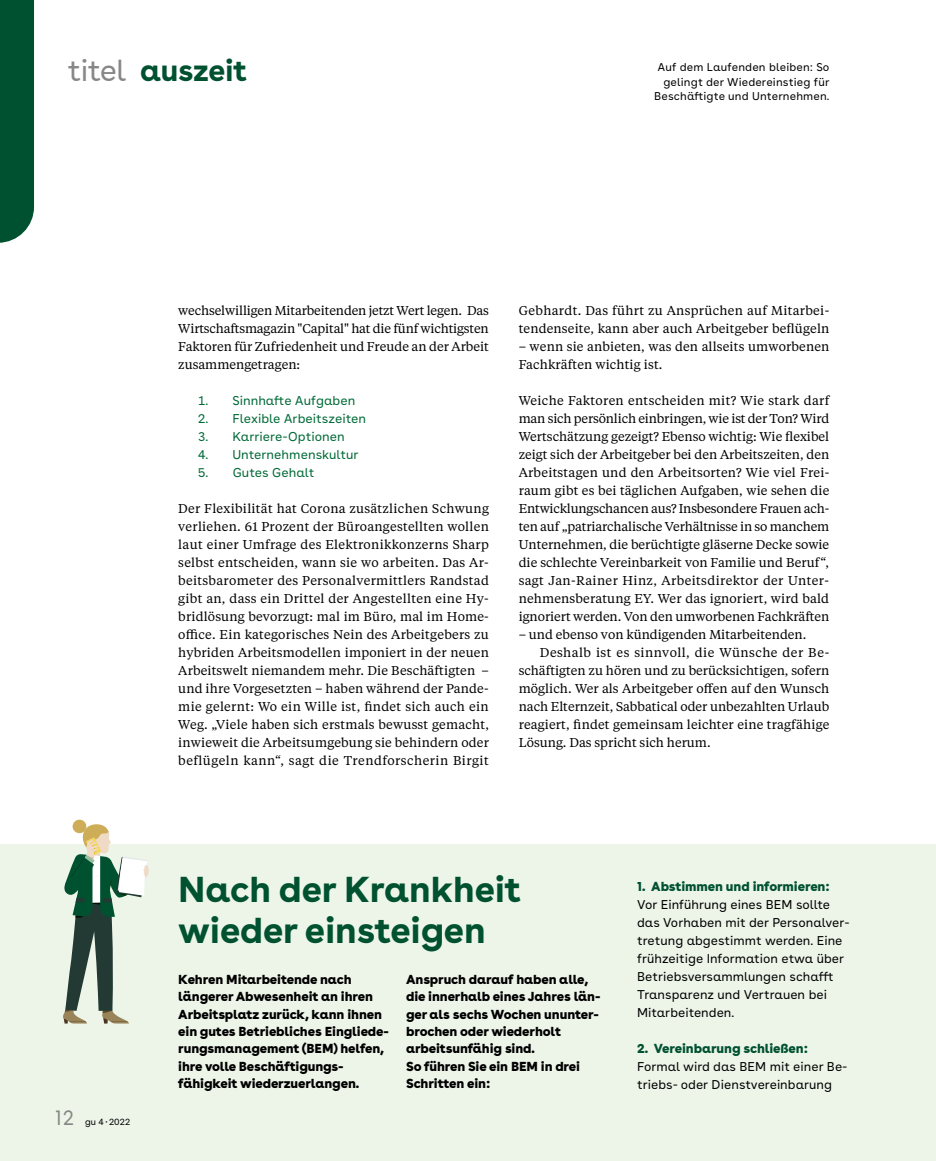
<style>
.page{position:relative;width:936px;height:1161px;background:#fff}
.page>*{position:absolute;margin:0;border:0;box-sizing:border-box;transform-origin:0 0}
.t1{font:700 36px/41.5px "AOK Buenos Aires";letter-spacing:-.005em;color:#005130}
.t2{font:700 30px "AOK Buenos Aires";letter-spacing:-.01em;color:#005130}
.t3{font:21px "AOK Buenos Aires";color:#868786;scale:.9 1}
.t4{font:900 13.05px/17.2px "Buenos Aires";letter-spacing:-.01em;color:#000}
.t5{font:900 13.05px "Buenos Aires";letter-spacing:-.01em;color:#005130}
.t6{font:12.75px/18px "Tiempos Text Regular";letter-spacing:.005em;color:#000;text-align:justify}
.t7{font:12.75px/18px "AOK Buenos Aires Text";color:#000}
.t8{font:12.75px "AOK Buenos Aires Text";color:#006a37}
.t9{font:12.75px "Tiempos Text Regular";letter-spacing:.035em;color:#000}
.t10{font:11.25px/14.2px "AOK Buenos Aires Text";letter-spacing:.01em;color:#000;text-align:right}
.t11{font:9px "AOK Buenos Aires";letter-spacing:.02em;color:#000}
.s1{font-weight:400;color:#868786}
</style>
<div class="page">
<div style="left:0;top:844px;width:935px;height:317px;background:#edf5e9"></div>
<div style="left:73px;top:820px;width:13px;height:13px;background:#cdad57;border-radius:50%"></div>
<svg style="left:63px;top:824px;width:86px;height:199px"></svg>
<div style="left:0;top:0;width:34px;height:243px;background:#005130"></div>
<h2 class="t2" style="left:68px;top:44px;width:180px"><span class="s1">titel</span> auszeit</h2>
<p class="t10" style="left:654px;top:59px;width:177px">Auf dem Laufenden bleiben: So gelingt der Wiedereinstieg für<br>Beschäftigte und Unternehmen.</p>
<p class="t6" style="left:178px;top:301px;width:312px">wechselwilligen Mitarbeitenden jetzt Wert legen. Das Wirtschaftsmagazin "Capital" hat die fünf wichtigsten Faktoren für Zufriedenheit und Freude an der Arbeit zusammengetragen:</p>
<p class="t8" style="left:198px;top:390px;width:159px">1. Sinnhafte Aufgaben</p>
<p class="t8" style="left:198px;top:408px;width:170px">2. Flexible Arbeitszeiten</p>
<p class="t8" style="left:198px;top:426px;width:148px">3. Karriere-Optionen</p>
<p class="t8" style="left:198px;top:444px;width:162px">4. Unternehmenskultur</p>
<p class="t8" style="left:198px;top:462px;width:118px">5. Gutes Gehalt</p>
<p class="t6" style="left:178px;top:499px;width:312px">Der Flexibilität hat Corona zusätzlichen Schwung verliehen. 61 Prozent der Büroangestellten wollen laut einer Umfrage des Elektronikkonzerns Sharp selbst entscheiden, wann sie wo arbeiten. Das Ar&shy;beitsbarometer des Personalvermittlers Randstad gibt an, dass ein Drittel der Angestellten eine Hy&shy;bridlösung bevorzugt: mal im Büro, mal im Home&shy;office. Ein kategorisches Nein des Arbeitgebers zu hybriden Arbeitsmodellen imponiert in der neuen Arbeitswelt niemandem mehr. Die Beschäftigten – und ihre Vorgesetzten – haben während der Pande&shy;mie gelernt: Wo ein Wille ist, findet sich auch ein Weg. „Viele haben sich erstmals bewusst gemacht, inwieweit die Arbeitsumgebung sie behindern oder beflügeln kann“, sagt die Trendforscherin Birgit</p>
<p class="t6" style="left:518px;top:301px;width:312px">Gebhardt. Das führt zu Ansprüchen auf Mitarbei&shy;tendenseite, kann aber auch Arbeitgeber beflügeln</p>
<p class="t6" style="left:518px;top:337px;width:312px">– wenn sie anbieten, was den allseits umworbenen<br>Fachkräften wichtig ist.</p>
<p class="t6" style="left:518px;top:391px;width:312px">Weiche Faktoren entscheiden mit? Wie stark darf man sich persönlich einbringen, wie ist der Ton? Wird Wertschätzung gezeigt? Ebenso wichtig: Wie flexibel zeigt sich der Arbeitgeber bei den Arbeitszeiten, den Arbeitstagen und den Arbeitsorten? Wie viel Frei&shy;raum gibt es bei täglichen Aufgaben, wie sehen die Entwicklungschancen aus? Insbesondere Frauen ach&shy;ten auf „patriarchalische Verhältnisse in so manchem Unternehmen, die berüchtigte gläserne Decke sowie die schlechte Vereinbarkeit von Familie und Beruf“, sagt Jan-Rainer Hinz, Arbeitsdirektor der Unter&shy;nehmensberatung EY. Wer das ignoriert, wird bald ignoriert werden. Von den umworbenen Fachkräften</p>
<p class="t6" style="left:518px;top:625px;width:289px">– und ebenso von kündigenden Mitarbeitenden.</p>
<p class="t9" style="left:540px;top:644px;width:291px">Deshalb ist es sinnvoll, die Wünsche der Be-</p>
<p class="t6" style="left:518px;top:661px;width:312px">schäftigten zu hören und zu berücksichtigen, sofern</p>
<p class="t6" style="left:518px;top:679px;width:312px">möglich. Wer als Arbeitgeber offen auf den Wunsch</p>
<p class="t6" style="left:518px;top:697px;width:312px">nach Elternzeit, Sabbatical oder unbezahlten Urlaub</p>
<p class="t6" style="left:518px;top:715px;width:312px">reagiert, findet gemeinsam leichter eine tragfähige</p>
<p class="t6" style="left:518px;top:733px;width:193px">Lösung. Das spricht sich herum.</p>
<h3 class="t3" style="left:55px;top:1100px;width:22px">12</h3>
<p class="t11" style="left:85px;top:1114px;width:47px">gu 4 · 2022</p>
<h1 class="t1" style="left:178px;top:865px;width:344px">Nach der Krankheit wieder einsteigen</h1>
<p class="t4" style="left:178px;top:969px;width:212px">Kehren Mitarbeitende nach längerer Abwesenheit an ihren<br>Arbeitsplatz zurück, kann ihnen ein gutes Betriebliches Eingliede&shy;rungsmanagement (BEM) helfen, ihre volle Beschäftigungs&shy;fähigkeit wiederzuerlangen.</p>
<p class="t4" style="left:406px;top:969px;width:196px">Anspruch darauf haben alle, die innerhalb eines Jahres län&shy;ger als sechs Wochen ununter&shy;brochen oder wiederholt arbeitsunfähig sind.<br>So führen Sie ein BEM in drei<br>Schritten ein:</p>
<p class="t5" style="left:637px;top:875px;width:194px">1. Abstimmen und informieren:</p>
<p class="t7" style="left:637px;top:894px;width:214px">Vor Einführung eines BEM sollte das Vorhaben mit der Personalver&shy;tretung abgestimmt werden. Eine frühzeitige Information etwa über<br>Betriebsversammlungen schafft<br>Transparenz und Vertrauen bei<br>Mitarbeitenden.</p>
<p class="t5" style="left:637px;top:1037px;width:172px">2. Vereinbarung schließen:</p>
<p class="t7" style="left:637px;top:1056px;width:212px">Formal wird das BEM mit einer Be&shy;triebs- oder Dienstvereinbarung</p>
</div>
